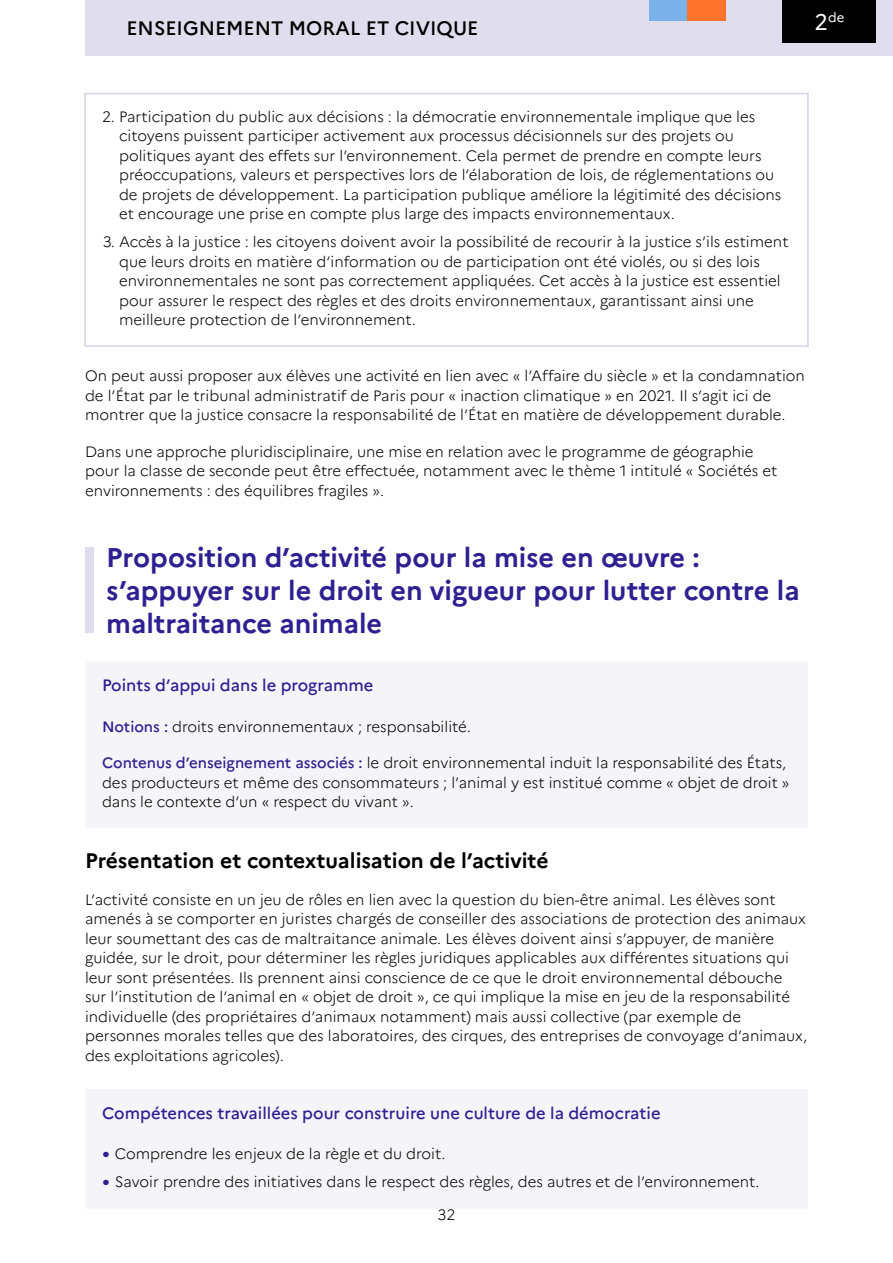
<style>
.page{position:relative;width:893px;height:1263px;background:#fff}
.page>*{position:absolute;margin:0;border:0;box-sizing:border-box;transform-origin:0 0}
.Titre_2{font:700 27px/33px "Marianne";color:#2e2090}
.Titre_3{font:700 21px "Marianne";color:#000}
.t1{font:500 19.5px "Marianne";color:#000}
.Encadré_Titre{font:500 16.5px "Marianne";color:#2e2090}
.Texte_courant{font:300 15px/19.5px "Marianne";color:#000}
.Encadré_texte_courant{font:300 15px/19.5px "Marianne";color:#000}
.t2{font:13.05px "Marianne";color:#fff}
.s1{font-size:22.5px}
.s2{font-weight:500;color:#2e2090}
.s3{font-size:25.5px;color:#2e2090}
</style>
<div class="page">
<div style="left:85px;top:0;width:808px;height:55px;background:#e0deee"></div>
<div style="left:783px;top:0;width:93px;height:42px;background:#000"></div>
<div style="left:649px;top:0;width:38px;height:21px;background:#7ab1e8"></div>
<div style="left:687px;top:0;width:39px;height:21px;background:#ff732c"></div>
<div style="left:84px;top:93px;width:725px;height:254px;border:2px solid #d5d2e9"></div>
<div style="left:85px;top:547px;width:9px;height:86px;background:#e0deee"></div>
<div style="left:85px;top:661px;width:723px;height:51px;background:#f5f4f9"></div>
<div style="left:85px;top:703px;width:723px;height:49px;background:#f5f4f9"></div>
<div style="left:85px;top:740px;width:723px;height:88px;background:#f5f4f9"></div>
<div style="left:85px;top:1089px;width:723px;height:51px;background:#f5f4f9"></div>
<div style="left:85px;top:1131px;width:723px;height:49px;background:#f5f4f9"></div>
<div style="left:85px;top:1159px;width:723px;height:49px;background:#f5f4f9"></div>
<h3 class="t1" style="left:126px;top:16px;width:353px">ENSEIGNEMENT MORAL ET CIVIQUE</h3>
<p class="t2" style="left:814px;top:10px;width:31px"><span class="s1">2</span>de</p>
<p class="Texte_courant" style="left:119px;top:107px;width:664px;text-indent:-17px">2. Participation du public aux décisions : la démocratie environnementale implique que les citoyens puissent participer activement aux processus décisionnels sur des projets ou politiques ayant des effets sur l’environnement. Cela permet de prendre en compte leurs préoccupations, valeurs et perspectives lors de l’élaboration de lois, de réglementations ou de projets de développement. La participation publique améliore la légitimité des décisions et encourage une prise en compte plus large des impacts environnementaux.</p>
<p class="Texte_courant" style="left:119px;top:232px;width:671px;text-indent:-16px">3. Accès à la justice : les citoyens doivent avoir la possibilité de recourir à la justice s’ils estiment que leurs droits en matière d’information ou de participation ont été violés, ou si des lois environnementales ne sont pas correctement appliquées. Cet accès à la justice est essentiel pour assurer le respect des règles et des droits environnementaux, garantissant ainsi une meilleure protection de l’environnement.</p>
<p class="Texte_courant" style="left:85px;top:366px;width:721px">On peut aussi proposer aux élèves une activité en lien avec « l’Affaire du siècle » et la condamnation de l’État par le tribunal administratif de Paris pour « inaction climatique » en 2021. Il s’agit ici de montrer que la justice consacre la responsabilité de l’État en matière de développement durable.</p>
<p class="Texte_courant" style="left:85px;top:442px;width:694px">Dans une approche pluridisciplinaire, une mise en relation avec le programme de géographie pour la classe de seconde peut être effectuée, notamment avec le thème 1 intitulé « Sociétés et environnements : des équilibres fragiles ».</p>
<h2 class="Titre_2" style="left:106px;top:541px;width:695px">Proposition d’activité pour la mise en œuvre : s’appuyer sur le droit en vigueur pour lutter contre la maltraitance animale</h2>
<p class="Encadré_Titre" style="left:102px;top:675px;width:273px">Points d’appui dans le programme</p>
<p class="Encadré_texte_courant" style="left:102px;top:716px;width:370px"><span class="s2">Notions :</span> droits environnementaux ; responsabilité.</p>
<p class="Encadré_texte_courant" style="left:102px;top:753px;width:689px"><span class="s2">Contenus d’enseignement associés :</span> le droit environnemental induit la responsabilité des États, des producteurs et même des consommateurs ; l’animal y est institué comme « objet de droit » dans le contexte d’un « respect du vivant ».</p>
<h3 class="Titre_3" style="left:85px;top:848px;width:465px">Présentation et contextualisation de l’activité</h3>
<p class="Texte_courant" style="left:85px;top:890px;width:723px">L’activité consiste en un jeu de rôles en lien avec la question du bien-être animal. Les élèves sont amenés à se comporter en juristes chargés de conseiller des associations de protection des animaux leur soumettant des cas de maltraitance animale. Les élèves doivent ainsi s’appuyer, de manière guidée, sur le droit, pour déterminer les règles juridiques applicables aux différentes situations qui leur sont présentées. Ils prennent ainsi conscience de ce que le droit environnemental débouche sur l’institution de l’animal en « objet de droit », ce qui implique la mise en jeu de la responsabilité individuelle (des propriétaires d’animaux notamment) mais aussi collective (par exemple de personnes morales telles que des laboratoires, des cirques, des entreprises de convoyage d’animaux, des exploitations agricoles).</p>
<p class="Encadré_Titre" style="left:102px;top:1102px;width:560px">Compétences travaillées pour construire une culture de la démocratie</p>
<p class="Texte_courant" style="left:102px;top:1144px;width:345px"><span class="s3">•</span> Comprendre les enjeux de la règle et du droit.</p>
<p class="Texte_courant" style="left:102px;top:1172px;width:659px"><span class="s3">•</span> Savoir prendre des initiatives dans le respect des règles, des autres et de l’environnement.</p>
<p class="Texte_courant" style="left:438px;top:1205px;width:19px">32</p>
</div>
